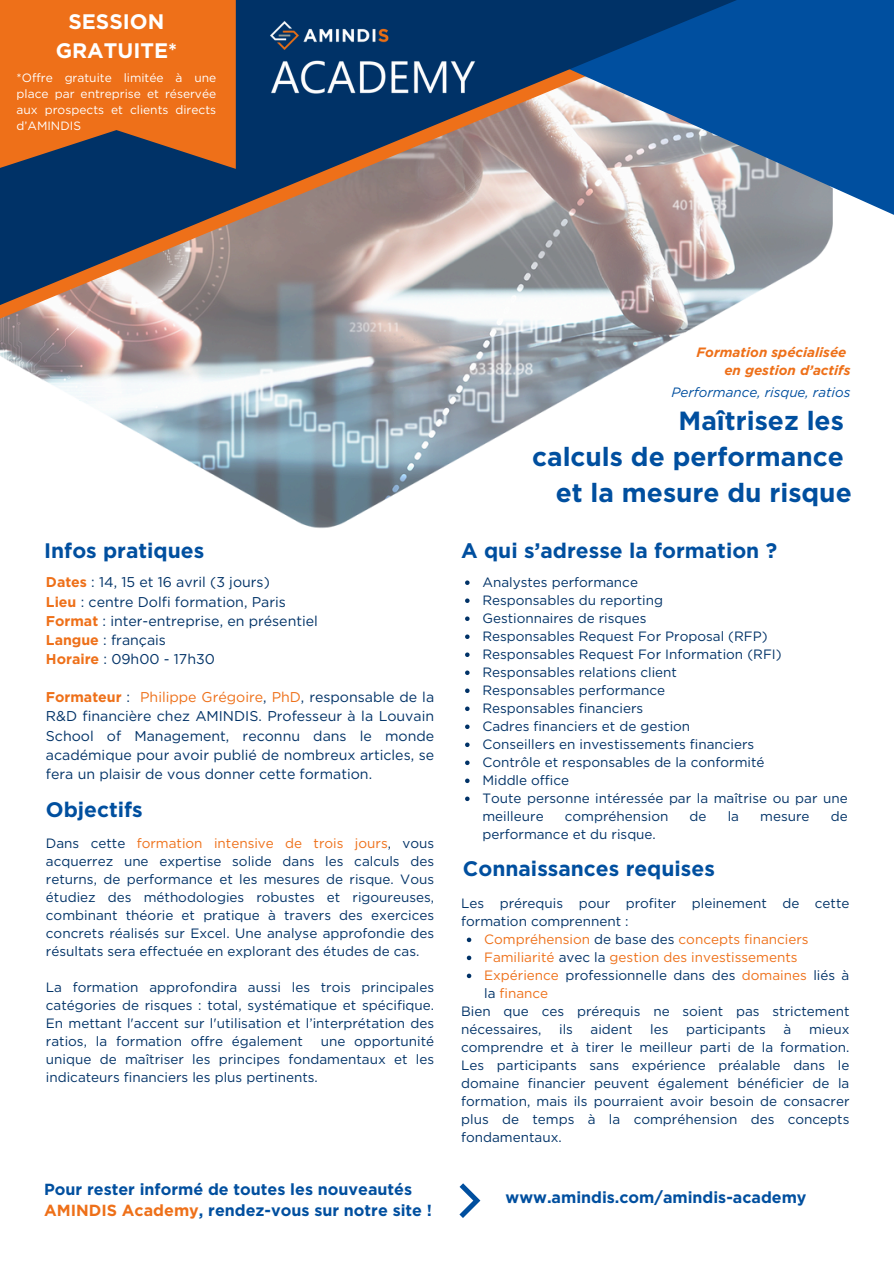
<style>
.page{position:relative;width:894px;height:1264px;background:#fff}
.page>*{position:absolute;margin:0;border:0;box-sizing:border-box;transform-origin:0 0}
.t1{font:700 26.25px/36px "Gotham";color:#004f9f;text-align:right}
.t2{font:700 21px "Gotham";color:#004f9f}
.t3{font:700 21px/29.2px "Gotham";color:#fff;text-align:center}
.t4{font:700 16.05px/21.3px "Gotham";color:#004f9f}
.t5{font:14.1px/19.2px "Gotham";color:#003267}
.t6{font:13.5px/18px "Gotham";color:#003267;text-align:justify}
.t7{font:13.5px "Gotham";color:#ee7019}
.t8{font:italic 700 13.5px/18px "Gotham";color:#ee7019}
.t9{font:italic 13.5px "Gotham";color:#004f9f}
.t10{font:12px/16px "Gotham";color:#fff;text-align:justify}
.s1{font-weight:700;color:#ee7019}
.s2{color:#ee7019}
.s3{color:#003267}
</style>
<div class="page">
<img style="left:58px;top:387px;width:529px;height:141px">
<svg style="left:0;top:351px;width:652px;height:36px"></svg>
<svg style="left:0;top:0;width:893px;height:351px;background:#7b879b"></svg>
<img style="left:252px;top:0;width:236px;height:117px">
<svg style="left:459px;top:1183px;width:21px;height:34px"></svg>
<svg style="left:465px;top:580px;width:4px;height:5px"></svg>
<svg style="left:465px;top:598px;width:4px;height:5px"></svg>
<svg style="left:465px;top:616px;width:4px;height:5px"></svg>
<svg style="left:465px;top:634px;width:4px;height:5px"></svg>
<svg style="left:465px;top:652px;width:4px;height:5px"></svg>
<svg style="left:465px;top:670px;width:4px;height:5px"></svg>
<svg style="left:465px;top:688px;width:4px;height:5px"></svg>
<svg style="left:465px;top:706px;width:4px;height:5px"></svg>
<svg style="left:465px;top:724px;width:4px;height:5px"></svg>
<svg style="left:465px;top:742px;width:4px;height:5px"></svg>
<svg style="left:465px;top:760px;width:4px;height:5px"></svg>
<svg style="left:465px;top:778px;width:4px;height:5px"></svg>
<svg style="left:465px;top:796px;width:4px;height:5px"></svg>
<svg style="left:466px;top:937px;width:5px;height:5px"></svg>
<svg style="left:466px;top:955px;width:5px;height:5px"></svg>
<svg style="left:466px;top:973px;width:5px;height:5px"></svg>
<svg style="left:0;top:0;width:236px;height:169px;background:#d26822"></svg>
<p class="t3" style="left:56px;top:7px;width:123px">SESSION<br>GRATUITE*</p>
<h6 class="t10" style="left:17px;top:69px;width:201px">*Offre gratuite limitée à une place par entreprise et réservée aux prospects et clients directs d’AMINDIS</h6>
<h6 class="t2" style="left:44px;top:538px;width:161px">Infos pratiques</h6>
<h5 class="t5" style="left:46px;top:573px;width:273px"><span class="s1">Dates</span> : 14, 15 et 16 avril (3 jours)<br><span class="s1">Lieu</span> : centre Dolfi formation, Paris<br><span class="s1">Format</span> : inter-entreprise, en présentiel<br><span class="s1">Langue</span> : français<br><span class="s1">Horaire</span> : 09h00 - 17h30</h5>
<p class="t5" style="left:46px;top:687px;width:389px;text-align:justify"><span class="s1">Formateur</span> : <span class="s2">Philippe Grégoire</span>, <span class="s2">PhD</span>, responsable de la R&amp;D financière chez AMINDIS. Professeur à la Louvain School of Management, reconnu dans le monde académique pour avoir publié de nombreux articles, se fera un plaisir de vous donner cette formation.</p>
<h1 class="t2" style="left:46px;top:796px;width:98px">Objectifs</h1>
<h3 class="t6" style="left:46px;top:833px;width:389px">Dans cette <span class="s2">formation intensive de trois jours</span>, vous acquerrez une expertise solide dans les calculs des returns, de performance et les mesures de risque. Vous étudiez des méthodologies robustes et rigoureuses, combinant théorie et pratique à travers des exercices concrets réalisés sur Excel. Une analyse approfondie des résultats sera effectuée en explorant des études de cas.</h3>
<h3 class="t6" style="left:46px;top:977px;width:389px">La formation approfondira aussi les trois principales catégories de risques : total, systématique et spécifique.<br>En mettant l'accent sur l'utilisation et l’interprétation des ratios, la formation offre également</h3>
<h3 class="t6" style="left:46px;top:1031px;width:389px;text-indent:275px">une opportunité unique de maîtriser les principes fondamentaux et les indicateurs financiers les plus pertinents.</h3>
<p class="t8" style="left:724px;top:343px;width:127px;text-indent:-28px">Formation spécialisée en gestion d’actifs</p>
<p class="t9" style="left:671px;top:383px;width:180px">Performance, risque, ratios</p>
<p class="t1" style="left:532px;top:402px;width:321px">Maîtrisez les<br>calculs de performance et la mesure du risque</p>
<h6 class="t2" style="left:461px;top:538px;width:317px">A qui s’adresse la formation ?</h6>
<h6 class="t6" style="left:482px;top:573px;width:157px">Analystes performance</h6>
<h3 class="t6" style="left:482px;top:591px;width:182px">Responsables du reporting</h3>
<h6 class="t6" style="left:482px;top:609px;width:165px">Gestionnaires de risques</h6>
<h6 class="t6" style="left:482px;top:627px;width:287px">Responsables Request For Proposal (RFP)</h6>
<p class="t6" style="left:482px;top:645px;width:301px">Responsables Request For Information (RFI)</p>
<p class="t6" style="left:482px;top:663px;width:196px">Responsables relations client</p>
<p class="t6" style="left:482px;top:681px;width:184px">Responsables performance</p>
<p class="t6" style="left:482px;top:699px;width:162px">Responsables financiers</p>
<p class="t6" style="left:482px;top:717px;width:209px">Cadres financiers et de gestion</p>
<p class="t6" style="left:482px;top:735px;width:273px">Conseillers en investissements financiers</p>
<p class="t6" style="left:482px;top:753px;width:283px">Contrôle et responsables de la conformité</p>
<p class="t6" style="left:482px;top:771px;width:88px">Middle office</p>
<p class="t6" style="left:482px;top:789px;width:367px">Toute personne intéressée par la maîtrise ou par une meilleure</p>
<p class="t6" style="left:564px;top:807px;width:105px">compréhension</p>
<p class="t6" style="left:689px;top:807px;width:18px">de</p>
<p class="t6" style="left:727px;top:807px;width:13px">la</p>
<p class="t6" style="left:760px;top:807px;width:51px">mesure</p>
<p class="t6" style="left:830px;top:807px;width:18px">de</p>
<p class="t6" style="left:482px;top:825px;width:175px">performance et du risque.</p>
<p class="t2" style="left:463px;top:856px;width:253px">Connaissances requises</p>
<p class="t6" style="left:461px;top:894px;width:389px">Les prérequis pour profiter pleinement de cette formation comprennent :</p>
<h3 class="t7" style="left:484px;top:931px;width:326px">Compréhension <span class="s3">de base des</span> concepts financiers</h3>
<h6 class="t7" style="left:484px;top:949px;width:315px">Familiarité <span class="s3">avec la</span> gestion des investissements</h6>
<p class="t6" style="left:484px;top:966px;width:367px"><span class="s2">Expérience</span> professionnelle dans des <span class="s2">domaines</span> liés à la <span class="s2">finance</span></p>
<p class="t6" style="left:461px;top:1002px;width:389px">Bien que ces prérequis ne soient pas strictement nécessaires,</p>
<p class="t6" style="left:559px;top:1020px;width:15px">ils</p>
<p class="t6" style="left:590px;top:1020px;width:44px">aident</p>
<p class="t6" style="left:650px;top:1020px;width:20px">les</p>
<p class="t6" style="left:686px;top:1020px;width:81px">participants</p>
<p class="t6" style="left:783px;top:1020px;width:9px">à</p>
<p class="t6" style="left:461px;top:1020px;width:389px;text-indent:348px">mieux comprendre et à tirer le meilleur parti de la formation.<br>Les participants sans expérience préalable dans le domaine financier peuvent également bénéficier de la formation, mais ils pourraient avoir besoin de consacrer plus de temps à la compréhension des concepts fondamentaux.</p>
<h2 class="t4" style="left:44px;top:1178px;width:389px">Pour rester informé de toutes les nouveautés<br><span class="s2">AMINDIS Academy</span>, rendez-vous sur notre site !</h2>
<p class="t4" style="left:505px;top:1186px;width:302px">www.amindis.com/amindis-academy</p>
</div>
